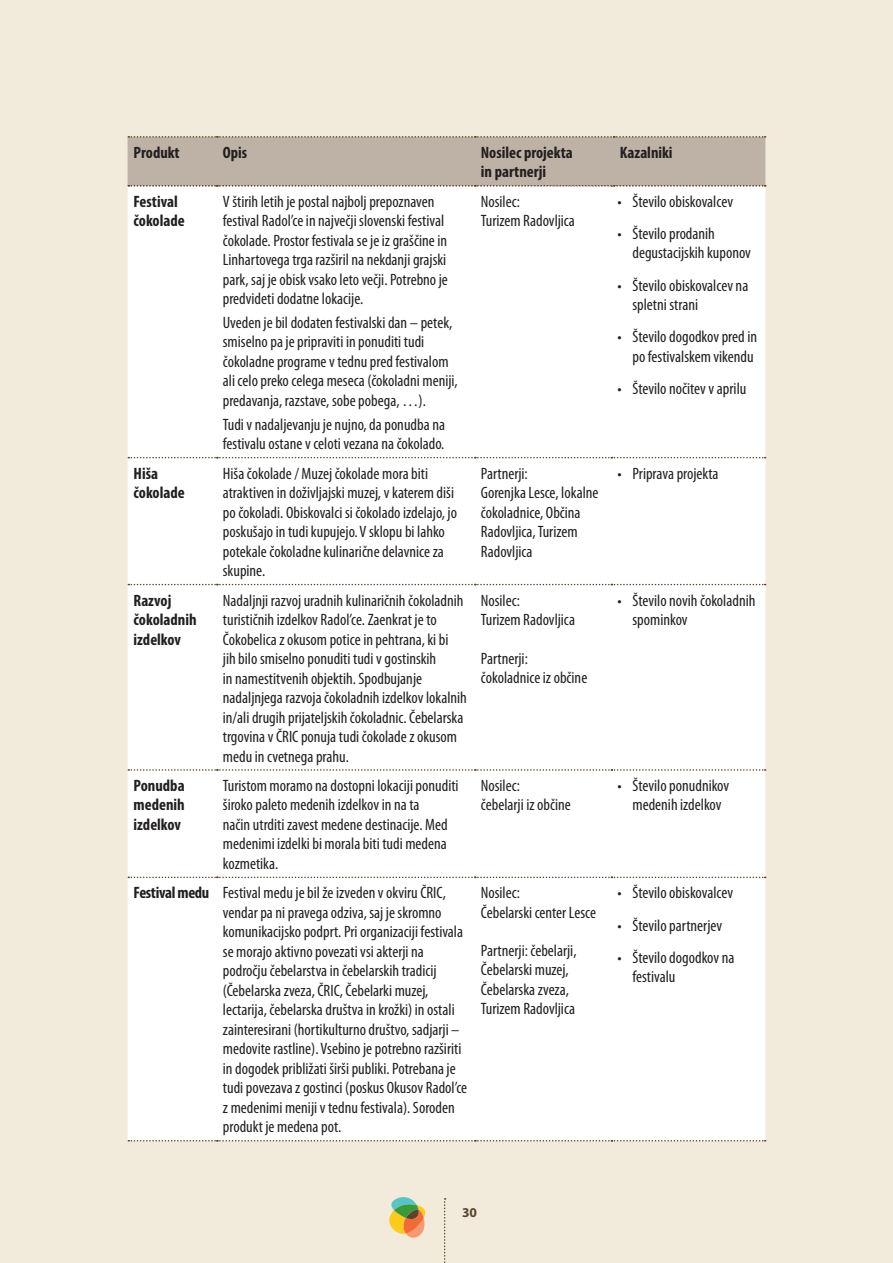
<style>
.page{position:relative;width:893px;height:1263px;background:#f2eadb}
.page>*{position:absolute;margin:0;border:0;box-sizing:border-box;transform-origin:0 0}
.t1{font:condensed 16.5px/19.5px "Myriad Pro";color:#231f20}
.t2{font:700 condensed 16.5px/19.5px "Myriad Pro";color:#231f20}
.t3{font:700 13.5px "Myriad Pro";color:#59452d}
.s1{font-weight:700}
</style>
<div class="page">
<svg style="left:389px;top:1197px;width:37px;height:41px"></svg>
<svg style="left:444px;top:1198px;width:2px;height:65px"></svg>
<div style="left:128px;top:186px;width:637px;height:954px;background:#fff"></div>
<svg style="left:128px;top:584px;width:638px;height:1px"></svg>
<svg style="left:128px;top:769px;width:638px;height:2px"></svg>
<svg style="left:128px;top:876px;width:638px;height:2px"></svg>
<svg style="left:128px;top:1140px;width:638px;height:1px"></svg>
<svg style="left:128px;top:457px;width:638px;height:1px"></svg>
<div style="left:128px;top:136px;width:638px;height:50px;background:#beb2a6"></div>
<p class="t2" style="left:134px;top:142px;width:48px">Produkt</p>
<p class="t2" style="left:223px;top:142px;width:26px">Opis</p>
<p class="t2" style="left:481px;top:142px;width:93px">Nosilec projekta in partnerji</p>
<p class="t2" style="left:620px;top:142px;width:54px">Kazalniki</p>
<p class="t2" style="left:134px;top:191px;width:53px">Festival čokolade</p>
<p class="t1" style="left:223px;top:191px;width:227px">V štirih letih je postal najbolj prepoznaven festival Radol’ce in največji slovenski festival čokolade. Prostor festivala se je iz graščine in Linhartovega trga razširil na nekdanji grajski park, saj je obisk vsako leto večji. Potrebno je predvideti dodatne lokacije.</p>
<p class="t1" style="left:223px;top:312px;width:236px">Uveden je bil dodaten festivalski dan – petek, smiselno pa je pripraviti in ponuditi tudi čokoladne programe v tednu pred festivalom ali celo preko celega meseca (čokoladni meniji, predavanja, razstave, sobe pobega, …).</p>
<p class="t1" style="left:223px;top:414px;width:224px">Tudi v nadaljevanju je nujno, da ponudba na festivalu ostane v celoti vezana na čokolado.</p>
<p class="t1" style="left:481px;top:191px;width:96px">Nosilec:<br>Turizem Radovljica</p>
<p class="t1" style="left:617px;top:191px;width:117px">• Število obiskovalcev</p>
<p class="t1" style="left:632px;top:223px;width:120px;text-indent:-15px">• Število prodanih degustacijskih kuponov</p>
<p class="t1" style="left:632px;top:275px;width:117px;text-indent:-15px">• Število obiskovalcev na spletni strani</p>
<p class="t1" style="left:617px;top:327px;width:141px;text-align:right">• Število dogodkov pred in po festivalskem vikendu</p>
<p class="t1" style="left:617px;top:379px;width:130px">• Število nočitev v aprilu</p>
<p class="t2" style="left:134px;top:463px;width:53px">Hiša čokolade</p>
<p class="t1" style="left:223px;top:463px;width:236px">Hiša čokolade / Muzej čokolade mora biti atraktiven in doživljajski muzej, v katerem diši po čokoladi. Obiskovalci si čokolado izdelajo, jo poskušajo in tudi kupujejo. V sklopu bi lahko potekale čokoladne kulinarične delavnice za skupine.</p>
<p class="t1" style="left:481px;top:463px;width:119px">Partnerji:<br>Gorenjka Lesce, lokalne čokoladnice, Občina<br>Radovljica, Turizem<br>Radovljica</p>
<p class="t1" style="left:617px;top:463px;width:103px">• Priprava projekta</p>
<p class="t2" style="left:134px;top:590px;width:65px">Razvoj čokoladnih izdelkov</p>
<p class="t1" style="left:223px;top:590px;width:246px">Nadaljnji razvoj uradnih kulinaričnih čokoladnih turističnih izdelkov Radol’ce. Zaenkrat je to Čokobelica z okusom potice in pehtrana, ki bi<br>jih bilo smiselno ponuditi tudi v gostinskih<br>in namestitvenih objektih. Spodbujanje nadaljnjega razvoja čokoladnih izdelkov lokalnih in/ali drugih prijateljskih čokoladnic. Čebelarska trgovina v ČRIC ponuja tudi čokolade z okusom medu in cvetnega prahu.</p>
<p class="t1" style="left:481px;top:590px;width:96px">Nosilec:<br>Turizem Radovljica</p>
<p class="t1" style="left:632px;top:590px;width:124px;text-indent:-15px">• Število novih čokoladnih spominkov</p>
<p class="t1" style="left:481px;top:648px;width:108px">Partnerji: čokoladnice iz občine</p>
<p class="t2" style="left:134px;top:775px;width:53px;text-align:justify">Ponudba medenih izdelkov</p>
<p class="t1" style="left:223px;top:775px;width:237px">Turistom moramo na dostopni lokaciji ponuditi široko paleto medenih izdelkov in na ta<br>način utrditi zavest medene destinacije. Med medenimi izdelki bi morala biti tudi medena kozmetika.</p>
<p class="t1" style="left:481px;top:775px;width:91px">Nosilec:<br>čebelarji iz občine</p>
<p class="t1" style="left:617px;top:775px;width:113px;text-align:center">• Število ponudnikov medenih izdelkov</p>
<p class="t1" style="left:223px;top:883px;width:246px;text-indent:-89px"><span class="s1">Festival medu</span> Festival medu je bil že izveden v okviru ČRIC, vendar pa ni pravega odziva, saj je skromno komunikacijsko podprt. Pri organizaciji festivala se morajo aktivno povezati vsi akterji na področju čebelarstva in čebelarskih tradicij (Čebelarska zveza, ČRIC, Čebelarki muzej, lectarija, čebelarska društva in krožki) in ostali zainteresirani (hortikulturno društvo, sadjarji – medovite rastline). Vsebino je potrebno razširiti in dogodek približati širši publiki. Potrebana je tudi povezava z gostinci (poskus Okusov Radol’ce z medenimi meniji v tednu festivala). Soroden produkt je medena pot.</p>
<p class="t1" style="left:481px;top:883px;width:117px">Nosilec:<br>Čebelarski center Lesce</p>
<p class="t1" style="left:617px;top:883px;width:117px">• Število obiskovalcev</p>
<p class="t1" style="left:617px;top:915px;width:106px">• Število partnerjev</p>
<p class="t1" style="left:632px;top:947px;width:103px;text-indent:-15px">• Število dogodkov na festivalu</p>
<p class="t1" style="left:481px;top:940px;width:97px">Partnerji: čebelarji,<br>Čebelarski muzej,<br>Čebelarska zveza,<br>Turizem Radovljica</p>
<p class="t3" style="left:462px;top:1203px;width:16px">30</p>
</div>
